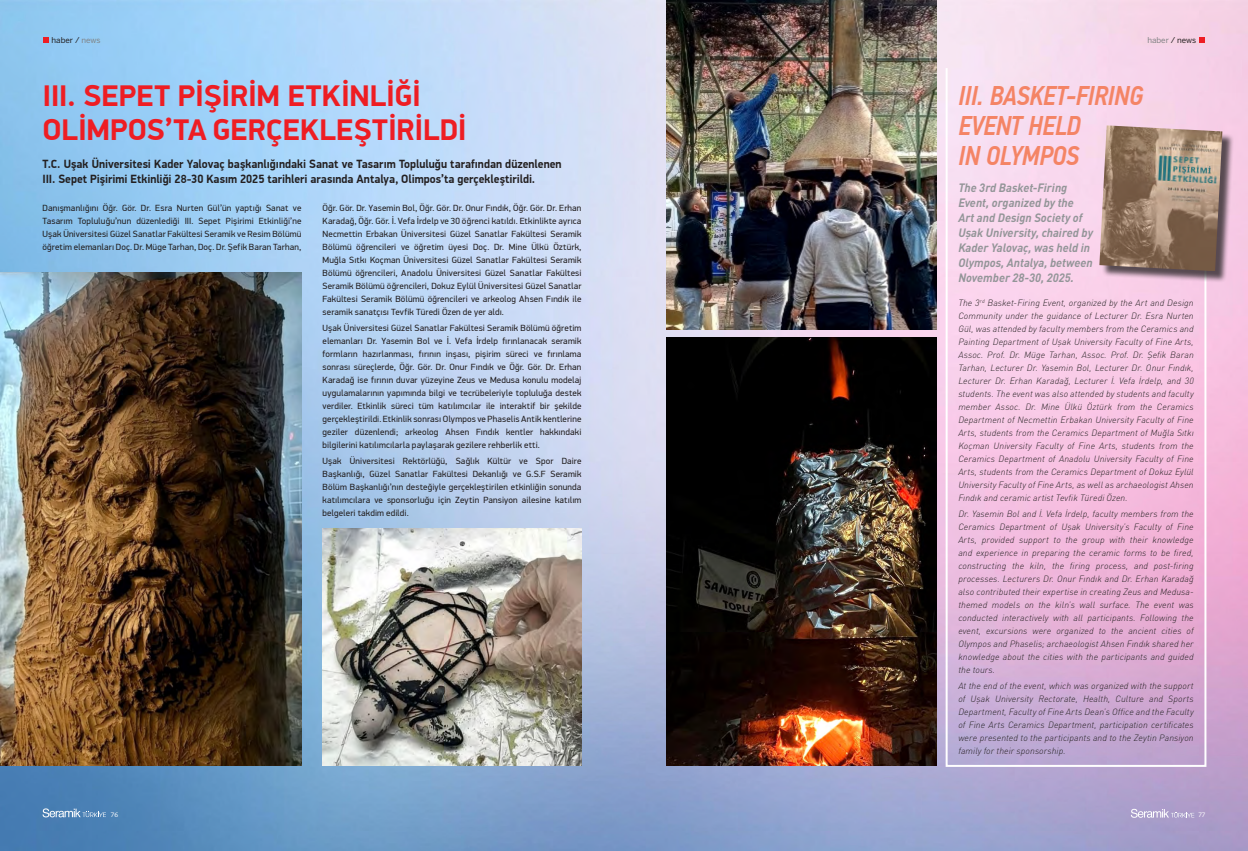
<style>
.page{position:relative;width:1248px;height:851px;background:#fff}
.page>*{position:absolute;margin:0;border:0;box-sizing:border-box;transform-origin:0 0}
.t1{font:700 30px/34px "PF Din Display Pro";color:#ee1d23}
.t2{font:italic 500 27px/30px "PF Din Text Cond Pro";letter-spacing:-.005em;color:#f48465}
.t3{font:700 12px/15px "PF Din Display Pro";color:#231f20;scale:.95 1}
.t4{font:italic 700 12px/15px "DIN Pro";color:#939598;scale:.96 1}
.t5{font:italic 300 9px/13px "DIN Pro";letter-spacing:.005em;color:#231f20;text-align:justify}
.t6{font:9px/13px "PF Din Display Pro";letter-spacing:.015em;color:#231f20;text-align:justify}
.t7{font:8px "Benton Sans";color:#231f20}
.t8{font:8px "Benton Sans";color:#808285}
.t9{font:6.5px "Syntax LT Std";color:#fff}
.s1{color:#808285}
.s2{color:#231f20}
</style>
<div class="page">
<img style="left:0;top:0;width:1247px;height:850px">
<svg style="left:43px;top:808px;width:63px;height:9px"></svg>
<svg style="left:43px;top:37px;width:5px;height:6px"></svg>
<img style="left:0;top:272px;width:301px;height:493px">
<img style="left:322px;top:528px;width:259px;height:237px">
<svg style="left:944px;top:66px;width:263px;height:701px;background:#edc3e2"></svg>
<svg style="left:1130px;top:808px;width:64px;height:9px"></svg>
<svg style="left:1199px;top:37px;width:6px;height:6px"></svg>
<div style="left:1101px;top:127px;width:132px;height:156px;background:#231f20;opacity:.75"></div>
<img style="left:1099px;top:125px;width:123px;height:146px">
<img style="left:666px;top:337px;width:269px;height:428px">
<img style="left:666px;top:0;width:269px;height:329px">
<p class="t7" style="left:52px;top:35px;width:50px">haber / <span class="s1">news</span></p>
<h1 class="t1" style="left:43px;top:79px;width:426px">III. SEPET PİŞİRİM ETKİNLİĞİ<br>OLİMPOS’TA GERÇEKLEŞTİRİLDİ</h1>
<h3 class="t3" style="left:43px;top:156px;width:548px">T.C. Uşak Üniversitesi Kader Yalovaç başkanlığındaki Sanat ve Tasarım Topluluğu tarafından düzenlenen<br>III. Sepet Pişirimi Etkinliği 28-30 Kasım 2025 tarihleri arasında Antalya, Olimpos’ta gerçekleştirildi.</h3>
<p class="t6" style="left:43px;top:201px;width:260px">Danışmanlığını Öğr. Gör. Dr. Esra Nurten Gül’ün yaptığı Sanat ve Tasarım Topluluğu’nun düzenlediği III. Sepet Pişirimi Etkinliği’ne Uşak Üniversitesi Güzel Sanatlar Fakültesi Seramik ve Resim Bölümü öğretim elemanları Doç. Dr. Müge Tarhan, Doç. Dr. Şefik Baran Tarhan,</p>
<p class="t6" style="left:322px;top:201px;width:260px">Öğr. Gör. Dr. Yasemin Bol, Öğr. Gör. Dr. Onur Fındık, Öğr. Gör. Dr. Erhan Karadağ, Öğr. Gör. İ. Vefa İrdelp ve 30 öğrenci katıldı. Etkinlikte ayrıca Necmettin Erbakan Üniversitesi Güzel Sanatlar Fakültesi Seramik Bölümü öğrencileri ve öğretim üyesi Doç. Dr. Mine Ülkü Öztürk, Muğla Sıtkı Koçman Üniversitesi Güzel Sanatlar Fakültesi Seramik Bölümü öğrencileri, Anadolu Üniversitesi Güzel Sanatlar Fakültesi Seramik Bölümü öğrencileri, Dokuz Eylül Üniversitesi Güzel Sanatlar Fakültesi Seramik Bölümü öğrencileri ve arkeolog Ahsen Fındık ile seramik sanatçısı Tevfik Türedi Özen de yer aldı.</p>
<p class="t6" style="left:322px;top:321px;width:260px">Uşak Üniversitesi Güzel Sanatlar Fakültesi Seramik Bölümü öğretim elemanları Dr. Yasemin Bol ve İ. Vefa İrdelp fırınlanacak seramik formların hazırlanması, fırının inşası, pişirim süreci ve fırınlama sonrası süreçlerde, Öğr. Gör. Dr. Onur Fındık ve Öğr. Gör. Dr. Erhan Karadağ ise fırının duvar yüzeyine Zeus ve Medusa konulu modelaj uygulamalarının yapımında bilgi ve tecrübeleriyle topluluğa destek verdiler. Etkinlik süreci tüm katılımcılar ile interaktif bir şekilde gerçekleştirildi. Etkinlik sonrası Olympos ve Phaselis Antik kentlerine geziler düzenlendi; arkeolog Ahsen Fındık kentler hakkındaki bilgilerini katılımcılarla paylaşarak gezilere rehberlik etti.</p>
<p class="t6" style="left:322px;top:454px;width:260px">Uşak Üniversitesi Rektörlüğü, Sağlık Kültür ve Spor Daire Başkanlığı, Güzel Sanatlar Fakültesi Dekanlığı ve G.S.F Seramik Bölüm Başkanlığı’nın desteğiyle gerçekleştirilen etkinliğin sonunda katılımcılara ve sponsorluğu için Zeytin Pansiyon ailesine katılım belgeleri takdim edildi.</p>
<p class="t9" style="left:111px;top:810px;width:9px">76</p>
<p class="t8" style="left:1147px;top:35px;width:50px">haber <span class="s2">/ news</span></p>
<h2 class="t2" style="left:958px;top:81px;width:186px">III. BASKET-FIRING<br>EVENT HELD<br>IN OLYMPOS</h2>
<h3 class="t4" style="left:958px;top:180px;width:142px">The 3rd Basket-Firing<br>Event, organized by the<br>Art and Design Society of<br>Uşak University, chaired by<br>Kader Yalovaç, was held in<br>Olympos, Antalya, between<br>November 28-30, 2025.</h3>
<p class="t5" style="left:958px;top:296px;width:237px">The 3<sup>rd</sup> Basket-Firing Event, organized by the Art and Design Community under the guidance of Lecturer Dr. Esra Nurten Gül, was attended by faculty members from the Ceramics and Painting Department of Uşak University Faculty of Fine Arts, Assoc. Prof. Dr. Müge Tarhan, Assoc. Prof. Dr. Şefik Baran Tarhan, Lecturer Dr. Yasemin Bol, Lecturer Dr. Onur Fındık, Lecturer Dr. Erhan Karadağ, Lecturer İ. Vefa İrdelp, and 30 students. The event was also attended by students and faculty member Assoc. Dr. Mine Ülkü Öztürk from the Ceramics Department of Necmettin Erbakan University Faculty of Fine Arts, students from the Ceramics Department of Muğla Sıtkı Koçman University Faculty of Fine Arts, students from the Ceramics Department of Anadolu University Faculty of Fine Arts, students from the Ceramics Department of Dokuz Eylül University Faculty of Fine Arts, as well as archaeologist Ahsen Fındık and ceramic artist Tevfik Türedi Özen.</p>
<p class="t5" style="left:958px;top:507px;width:237px">Dr. Yasemin Bol and İ. Vefa İrdelp, faculty members from the Ceramics Department of Uşak University’s Faculty of Fine Arts, provided support to the group with their knowledge and experience in preparing the ceramic forms to be fired, constructing the kiln, the firing process, and post-firing processes. Lecturers Dr. Onur Fındık and Dr. Erhan Karadağ also contributed their expertise in creating Zeus and Medusa&shy;themed models on the kiln’s wall surface. The event was conducted interactively with all participants. Following the event, excursions were organized to the ancient cities of Olympos and Phaselis; archaeologist Ahsen Fındık shared her knowledge about the cities with the participants and guided the tours.</p>
<p class="t5" style="left:958px;top:679px;width:237px">At the end of the event, which was organized with the support of Uşak University Rectorate, Health, Culture and Sports Department, Faculty of Fine Arts Dean’s Office and the Faculty of Fine Arts Ceramics Department, participation certificates were presented to the participants and to the Zeytin Pansiyon family for their sponsorship.</p>
<p class="t9" style="left:1198px;top:811px;width:9px">77</p>
</div>
